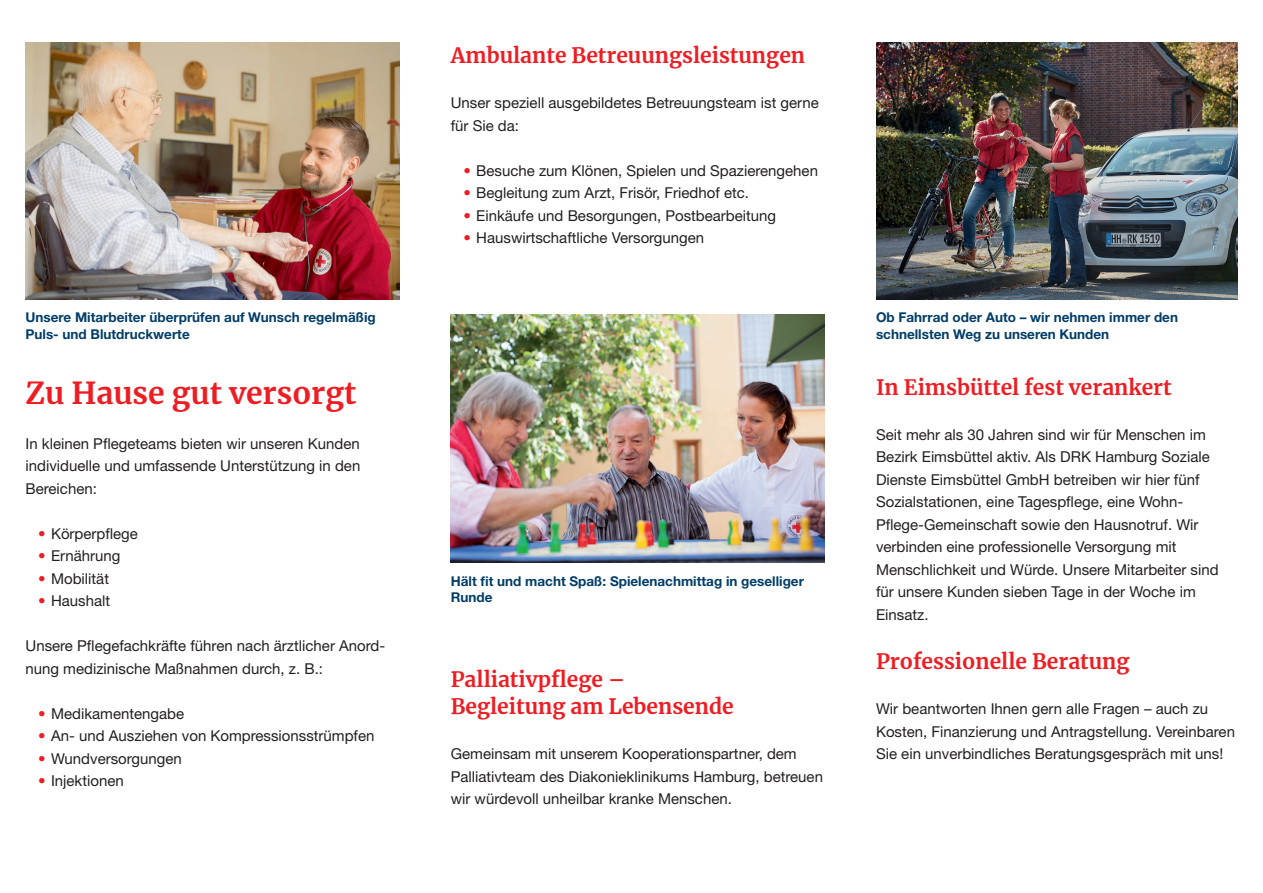
<style>
.page{position:relative;width:1263px;height:893px;background:#fff}
.page>*{position:absolute;margin:0;border:0;box-sizing:border-box;transform-origin:0 0}
.t1{font:700 30px "Merriweather";color:#ee1d23}
.t2{font:700 21px/27px "Merriweather";color:#ee1d23}
.t3{font:15px/22.5px "Helvetica Neue";color:#231f20}
.t4{font:700 13.5px/16.5px "Helvetica Neue";color:#003d68}
.s1{color:#ee1d23}
</style>
<div class="page">
<img style="left:876px;top:43px;width:361px;height:256px">
<img style="left:26px;top:43px;width:374px;height:256px">
<img style="left:451px;top:315px;width:374px;height:247px">
<p class="t4" style="left:26px;top:309px;width:352px">Unsere Mitarbeiter überprüfen auf Wunsch regelmäßig<br>Puls- und Blutdruckwerte</p>
<h1 class="t1" style="left:26px;top:372px;width:332px">Zu Hause gut versorgt</h1>
<p class="t3" style="left:26px;top:432px;width:336px;text-align:justify">In kleinen Pflegeteams bieten wir unseren Kunden individuelle und umfassende Unterstützung in den Bereichen:</p>
<p class="t3" style="left:38px;top:522px;width:101px"><span class="s1">•</span> Körperpflege</p>
<p class="t3" style="left:38px;top:544px;width:84px"><span class="s1">•</span> Ernährung</p>
<p class="t3" style="left:38px;top:567px;width:72px"><span class="s1">•</span> Mobilität</p>
<p class="t3" style="left:38px;top:589px;width:73px"><span class="s1">•</span> Haushalt</p>
<p class="t3" style="left:26px;top:634px;width:361px">Unsere Pflegefachkräfte führen nach ärztlicher Anord&shy;nung medizinische Maßnahmen durch, z. B.:</p>
<p class="t3" style="left:38px;top:702px;width:147px"><span class="s1">•</span> Medikamentengabe</p>
<p class="t3" style="left:38px;top:724px;width:338px"><span class="s1">•</span> An- und Ausziehen von Kompressionsstrümpfen</p>
<p class="t3" style="left:38px;top:747px;width:145px"><span class="s1">•</span> Wundversorgungen</p>
<p class="t3" style="left:38px;top:769px;width:87px"><span class="s1">•</span> Injektionen</p>
<h2 class="t2" style="left:451px;top:41px;width:356px">Ambulante Betreuungsleistungen</h2>
<p class="t3" style="left:451px;top:91px;width:370px">Unser speziell ausgebildetes Betreuungsteam ist gerne für Sie da:</p>
<p class="t3" style="left:463px;top:159px;width:356px"><span class="s1">•</span> Besuche zum Klönen, Spielen und Spazierengehen</p>
<p class="t3" style="left:463px;top:181px;width:287px"><span class="s1">•</span> Begleitung zum Arzt, Frisör, Friedhof etc.</p>
<p class="t3" style="left:463px;top:204px;width:314px"><span class="s1">•</span> Einkäufe und Besorgungen, Postbearbeitung</p>
<p class="t3" style="left:463px;top:226px;width:242px"><span class="s1">•</span> Hauswirtschaftliche Versorgungen</p>
<p class="t4" style="left:451px;top:572px;width:355px">Hält fit und macht Spaß: Spielenachmittag in geselliger<br>Runde</p>
<h2 class="t2" style="left:451px;top:665px;width:285px">Palliativpflege –<br>Begleitung am Lebensende</h2>
<p class="t3" style="left:451px;top:742px;width:374px">Gemeinsam mit unserem Kooperationspartner, dem<br>Palliativteam des Diakonieklinikums Hamburg, betreuen wir würdevoll unheilbar kranke Menschen.</p>
<p class="t4" style="left:876px;top:309px;width:303px">Ob Fahrrad oder Auto – wir nehmen immer den schnellsten Weg zu unseren Kunden</p>
<h2 class="t2" style="left:876px;top:373px;width:297px">In Eimsbüttel fest verankert</h2>
<p class="t3" style="left:876px;top:423px;width:344px">Seit mehr als 30 Jahren sind wir für Menschen im Bezirk Eimsbüttel aktiv. Als DRK Hamburg Soziale Dienste Eimsbüttel GmbH betreiben wir hier fünf Sozialstationen, eine Tagespflege, eine Wohn-Pflege-Gemeinschaft sowie den Hausnotruf. Wir verbinden eine professionelle Versorgung mit Menschlichkeit und Würde. Unsere Mitarbeiter sind für unsere Kunden sieben Tage in der Woche im Einsatz.</p>
<h2 class="t2" style="left:876px;top:648px;width:255px">Professionelle Beratung</h2>
<p class="t3" style="left:876px;top:698px;width:360px">Wir beantworten Ihnen gern alle Fragen – auch zu<br>Kosten, Finanzierung und Antragstellung. Vereinbaren<br>Sie ein unverbindliches Beratungsgespräch mit uns!</p>
</div>
